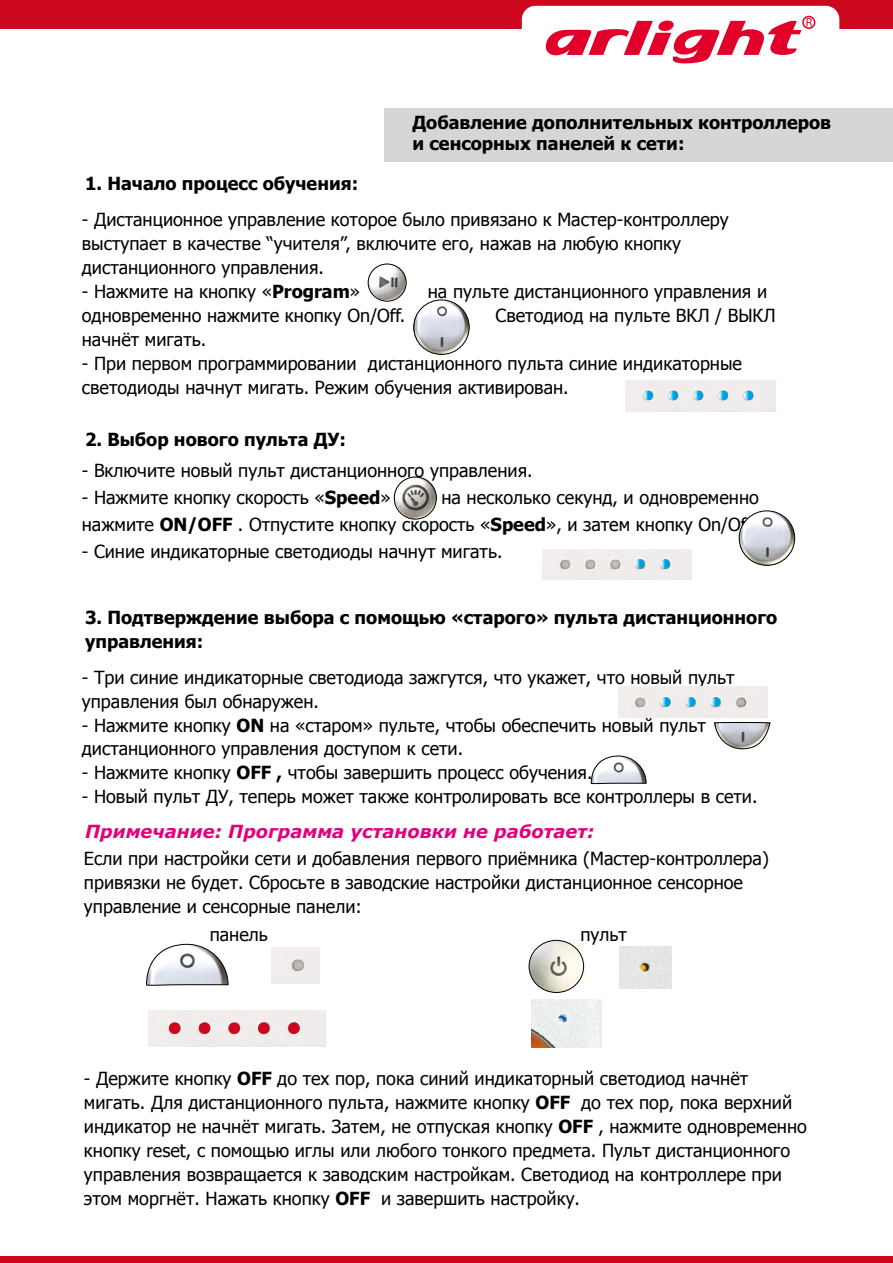
<style>
.page{position:relative;width:893px;height:1263px;background:#fff}
.page>*{position:absolute;margin:0;border:0;box-sizing:border-box;transform-origin:0 0}
.t1{font:18px/24px "Tahoma";color:#000}
.t2{font:700 18px/21px "Tahoma";color:#000}
.t3{font:italic 700 18px "Verdana";color:#e2007a}
.s1{font-weight:700}
</style>
<div class="page">
<div style="left:385px;top:108px;width:508px;height:54px;background:#d6d6d6"></div>
<img style="left:369px;top:264px;width:37px;height:36px">
<div style="left:368px;top:264px;width:38px;height:37px;border:1px solid #000;border-radius:50%"></div>
<img style="left:271px;top:947px;width:49px;height:37px">
<div style="left:148px;top:1010px;width:178px;height:37px;background:#f0eceb"></div>
<div style="left:228px;top:1022px;width:12px;height:12px;background:#cd071e;border-radius:50%"></div>
<div style="left:258px;top:1022px;width:11px;height:12px;background:#cd071e;border-radius:50%"></div>
<div style="left:288px;top:1022px;width:12px;height:12px;background:#cd071e;border-radius:50%"></div>
<div style="left:543px;top:549px;width:149px;height:31px;background:#f0eceb"></div>
<svg style="left:635px;top:559px;width:10px;height:10px"></svg>
<svg style="left:660px;top:559px;width:10px;height:10px"></svg>
<div style="left:618px;top:687px;width:149px;height:31px;background:#f0eceb"></div>
<svg style="left:661px;top:697px;width:10px;height:10px"></svg>
<svg style="left:686px;top:697px;width:9px;height:10px"></svg>
<svg style="left:711px;top:697px;width:9px;height:10px"></svg>
<div style="left:626px;top:381px;width:149px;height:30px;background:#f0edec"></div>
<svg style="left:668px;top:391px;width:10px;height:9px"></svg>
<svg style="left:643px;top:391px;width:10px;height:9px"></svg>
<svg style="left:693px;top:391px;width:10px;height:9px"></svg>
<svg style="left:718px;top:391px;width:10px;height:9px"></svg>
<svg style="left:744px;top:391px;width:9px;height:9px"></svg>
<img style="left:414px;top:300px;width:55px;height:54px">
<div style="left:414px;top:300px;width:55px;height:55px;border:1px solid #000;border-radius:50%"></div>
<img style="left:739px;top:511px;width:56px;height:54px">
<div style="left:739px;top:511px;width:56px;height:54px;border:1px solid #000;border-radius:50%"></div>
<svg style="left:591px;top:756px;width:55px;height:29px"></svg>
<svg style="left:146px;top:944px;width:82px;height:101px"></svg>
<svg style="left:714px;top:722px;width:56px;height:27px"></svg>
<img style="left:394px;top:477px;width:42px;height:42px;border-radius:21px">
<div style="left:394px;top:477px;width:43px;height:42px;border:1px solid #000;border-radius:50%"></div>
<div style="left:1px;top:0;width:892px;height:28px;background:#cd071e"></div>
<div style="left:529px;top:13px;width:304px;height:57px;background:#fff;border-radius:7px"></div>
<div style="left:522px;top:6px;width:317px;height:71px;border:14px solid #fff;border-radius:7px"></div>
<div style="left:1px;top:1256px;width:892px;height:7px;background:#cd071e"></div>
<svg style="left:540px;top:18px;width:272px;height:48px"></svg>
<div style="left:802px;top:16px;width:13px;height:13px;border:2px solid #e2002b;border-radius:50%"></div>
<img style="left:529px;top:940px;width:55px;height:52px">
<div style="left:529px;top:940px;width:55px;height:53px;border:1px solid #000;border-radius:50%"></div>
<div style="left:619px;top:946px;width:53px;height:43px;background:#e5e6e4"></div>
<img style="left:531px;top:999px;width:70px;height:49px">
<p class="t2" style="left:85px;top:172px;width:275px">1. Начало процесс обучения:</p>
<p class="t2" style="left:412px;top:111px;width:420px">Добавление дополнительных контроллеров и сенсорных панелей к сети:</p>
<p class="t1" style="left:82px;top:207px;width:648px">- Дистанционное управление которое было привязано к Мастер-контроллеру выступает в качестве “учителя”, включите его, нажав на любую кнопку дистанционного управления.</p>
<p class="t1" style="left:82px;top:279px;width:280px">- Нажмите на кнопку «<span class="s1">Program</span>»</p>
<p class="t1" style="left:428px;top:279px;width:341px">на пульте дистанционного управления и</p>
<p class="t1" style="left:82px;top:303px;width:325px">одновременно нажмите кнопку On/Off.</p>
<p class="t1" style="left:496px;top:303px;width:282px">Светодиод на пульте ВКЛ / ВЫКЛ</p>
<p class="t1" style="left:82px;top:327px;width:126px">начнёт мигать.</p>
<p class="t1" style="left:82px;top:351px;width:662px">- При первом программировании дистанционного пульта синие индикаторные светодиоды начнут мигать. Режим обучения активирован.</p>
<p class="t2" style="left:85px;top:428px;width:263px">2. Выбор нового пульта ДУ:</p>
<p class="t1" style="left:82px;top:458px;width:452px">- Включите новый пульт дистанционного управления.</p>
<p class="t1" style="left:82px;top:485px;width:310px">- Нажмите кнопку скорость «<span class="s1">Speed</span>»</p>
<p class="t1" style="left:82px;top:483px;width:679px;line-height:27px;text-align:right">на несколько секунд, и одновременно<br>нажмите <span class="s1">ON/OFF</span> . Отпустите кнопку скорость «<span class="s1">Speed</span>», и затем кнопку On/Off.</p>
<p class="t1" style="left:82px;top:539px;width:422px">- Синие индикаторные светодиоды начнут мигать.</p>
<p class="t2" style="left:85px;top:604px;width:694px;line-height:24px">3. Подтверждение выбора с помощью «старого» пульта дистанционного управления:</p>
<p class="t1" style="left:82px;top:664px;width:654px">- Три синие индикаторные светодиода зажгутся, что укажет, что новый пульт управления был обнаружен.</p>
<p class="t1" style="left:82px;top:712px;width:625px">- Нажмите кнопку <span class="s1">ON</span> на «старом» пульте, чтобы обеспечить новый пульт дистанционного управления доступом к сети.</p>
<p class="t1" style="left:82px;top:760px;width:512px">- Нажмите кнопку <span class="s1">OFF ,</span> чтобы завершить процесс обучения.</p>
<p class="t1" style="left:82px;top:784px;width:677px">- Новый пульт ДУ, теперь может также контролировать все контроллеры в сети.</p>
<p class="t3" style="left:85px;top:818px;width:511px">Примечание: Программа установки не работает:</p>
<p class="t1" style="left:84px;top:846px;width:686px">Если при настройки сети и добавления первого приёмника (Мастер-контроллера) привязки не будет. Сбросьте в заводские настройки дистанционное сенсорное управление и сенсорные панели:</p>
<p class="t1" style="left:210px;top:921px;width:60px">панель</p>
<p class="t1" style="left:580px;top:921px;width:48px">пульт</p>
<p class="t1" style="left:84px;top:1065px;width:724px">- Держите кнопку <span class="s1">OFF</span> до тех пор, пока синий индикаторный светодиод начнёт мигать. Для дистанционного пульта, нажмите кнопку <span class="s1">OFF</span> до тех пор, пока верхний индикатор не начнёт мигать. Затем, не отпуская кнопку <span class="s1">OFF</span> , нажмите одновременно кнопку reset, с помощью иглы или любого тонкого предмета. Пульт дистанционного управления возвращается к заводским настройкам. Светодиод на контроллере при этом моргнёт. Нажать кнопку <span class="s1">OFF</span> и завершить настройку.</p>
</div>
